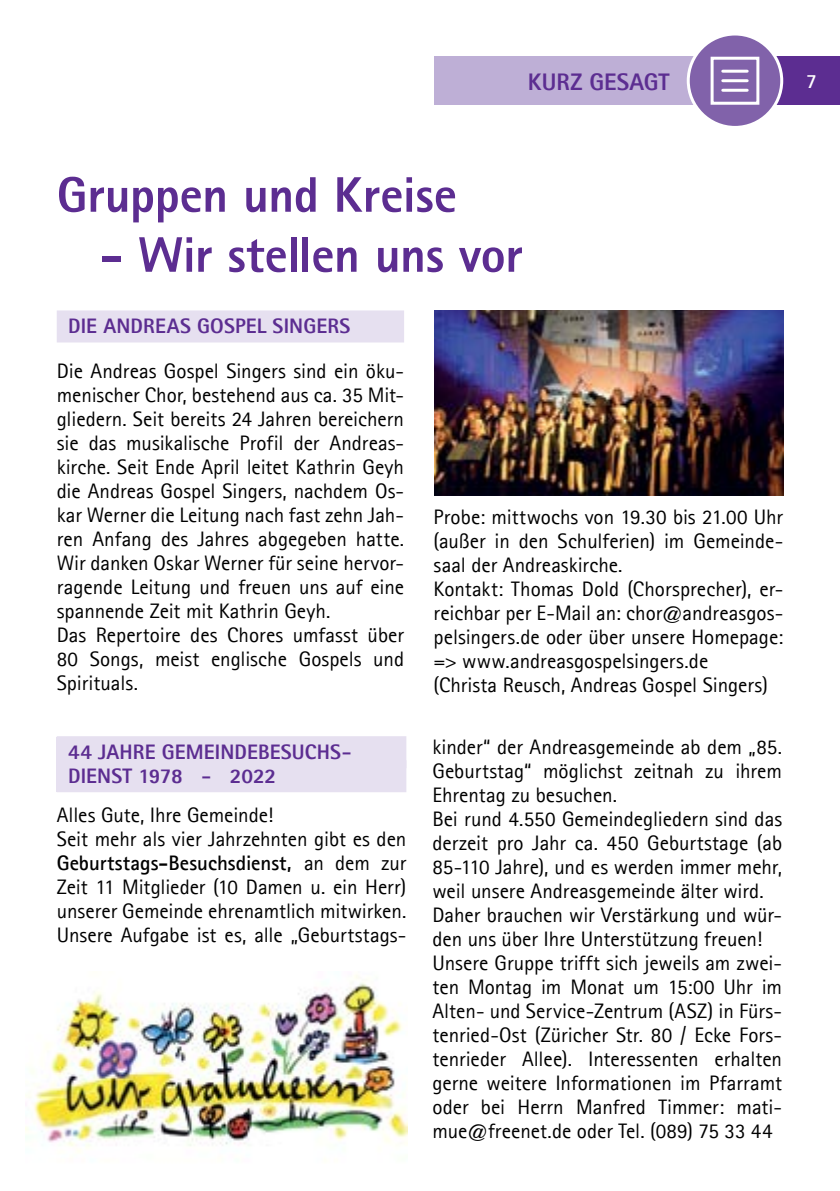
<style>
.page{position:relative;width:840px;height:1191px;background:#fff}
.page>*{position:absolute;margin:0;border:0;box-sizing:border-box;transform-origin:0 0}
.t1{font:800 50px "Agfa Rotis Sans Serif";letter-spacing:-.01em;color:#5c2d91}
.t2{font:800 24px "Agfa Rotis Sans Serif";letter-spacing:.015em;color:#5c2d91}
.t3{font:21px/24px "Agfa Rotis Sans Serif";letter-spacing:-.005em;color:#000}
.t4{font:800 21px/24px "Agfa Rotis Sans Serif";letter-spacing:.005em;color:#5c2d91}
.t5{font:700 20px "Agfa Rotis Sans Serif";color:#fff}
.s1{font-weight:700}
</style>
<div class="page">
<div style="left:434px;top:57px;width:263px;height:48px;background:#beafd6"></div>
<div style="left:758px;top:57px;width:81px;height:48px;background:#5c2d91"></div>
<div style="left:687px;top:34px;width:94px;height:93px;background:#8162aa;border-radius:50%"></div>
<div style="left:686px;top:33px;width:96px;height:96px;border:3px solid #fff;border-radius:50%"></div>
<div style="left:710px;top:57px;width:49px;height:48px;border:3px solid #fff"></div>
<hr style="left:722px;top:70px;width:24px;height:3px;background:#fff">
<hr style="left:722px;top:79px;width:24px;height:3px;background:#fff">
<hr style="left:722px;top:89px;width:24px;height:3px;background:#fff">
<div style="left:57px;top:310px;width:347px;height:32px;background:#e6e0f0"></div>
<img style="left:434px;top:310px;width:348px;height:185px">
<div style="left:57px;top:736px;width:349px;height:32px;background:#e6e0f0"></div>
<div style="left:57px;top:760px;width:349px;height:32px;background:#e6e0f0"></div>
<img style="left:25px;top:975px;width:382px;height:177px">
<p class="t2" style="left:527px;top:67px;width:143px">KURZ GESAGT</p>
<p class="t5" style="left:805px;top:68px;width:12px">7</p>
<h1 class="t1" style="left:57px;top:163px;width:401px">GRUPPEN UND KREISE</h1>
<h1 class="t1" style="left:100px;top:223px;width:424px">- WIR STELLEN UNS VOR</h1>
<p class="t4" style="left:68px;top:314px;width:178px">DIE ANDREAS GOSPEL</p>
<p class="t4" style="left:272px;top:314px;width:79px">SINGERS</p>
<p class="t3" style="left:57px;top:358px;width:348px">Die Andreas Gospel Singers sind ein öku&shy;menischer Chor, bestehend aus ca. 35 Mit&shy;gliedern. Seit bereits 24 Jahren bereichern sie das musikalische Profil der Andreas&shy;kirche. Seit Ende April leitet Kathrin Geyh die Andreas Gospel Singers, nachdem Os&shy;kar Werner die Leitung nach fast zehn Jah&shy;ren Anfang des Jahres abgegeben hatte.<br>Wir danken Oskar Werner für seine hervor&shy;ragende Leitung und freuen uns auf eine spannende Zeit mit Kathrin Geyh.<br>Das Repertoire des Chores umfasst über 80 Songs, meist englische Gospels und Spirituals.</p>
<p class="t4" style="left:68px;top:740px;width:285px;text-indent:147px">INDEBESUCHS-<br>DIENST 1978 - 2022</p>
<p class="t3" style="left:57px;top:802px;width:351px">Alles Gute, Ihre Gemeinde!<br>Seit mehr als vier Jahrzehnten gibt es den <span class="s1">Geburtstags-Besuchsdienst,</span> an dem zur Zeit 11 Mitglieder (10 Damen u. ein Herr) unserer Gemeinde ehrenamtlich mitwirken.<br>Unsere Aufgabe ist es, alle „Geburtstags-</p>
<p class="t4" style="left:68px;top:740px;width:121px">44 JAHRE GEME</p>
<p class="t3" style="left:433px;top:505px;width:351px">Probe: mittwochs von 19.30 bis 21.00 Uhr (außer in den Schulferien) im Gemeinde&shy;saal der Andreaskirche.<br>Kontakt: Thomas Dold (Chorsprecher), er&shy;reichbar per E-Mail an: chor@andreasgos&shy;pelsingers.de oder über unsere Homepage: =&gt; www.andreasgospelsingers.de<br>(Christa Reusch, Andreas Gospel Singers)</p>
<p class="t3" style="left:432px;top:735px;width:351px">kinder“ der Andreasgemeinde ab dem „85.<br>Geburtstag“ möglichst zeitnah zu ihrem Ehrentag zu besuchen.<br>Bei rund 4.550 Gemeindegliedern sind das derzeit pro Jahr ca. 450 Geburtstage (ab 85-110 Jahre), und es werden immer mehr, weil unsere Andreasgemeinde älter wird.<br>Daher brauchen wir Verstärkung und wür&shy;den uns über Ihre Unterstützung freuen!<br>Unsere Gruppe trifft sich jeweils am zwei&shy;ten Montag im Monat um 15:00 Uhr im Alten- und Service-Zentrum (ASZ) in Fürs&shy;tenried-Ost (Züricher Str. 80 / Ecke Fors&shy;tenrieder Allee). Interessenten erhalten gerne weitere Informationen im Pfarramt oder bei Herrn Manfred Timmer: mati&shy;mue@freenet.de oder Tel. (089) 75 33 44</p>
</div>
